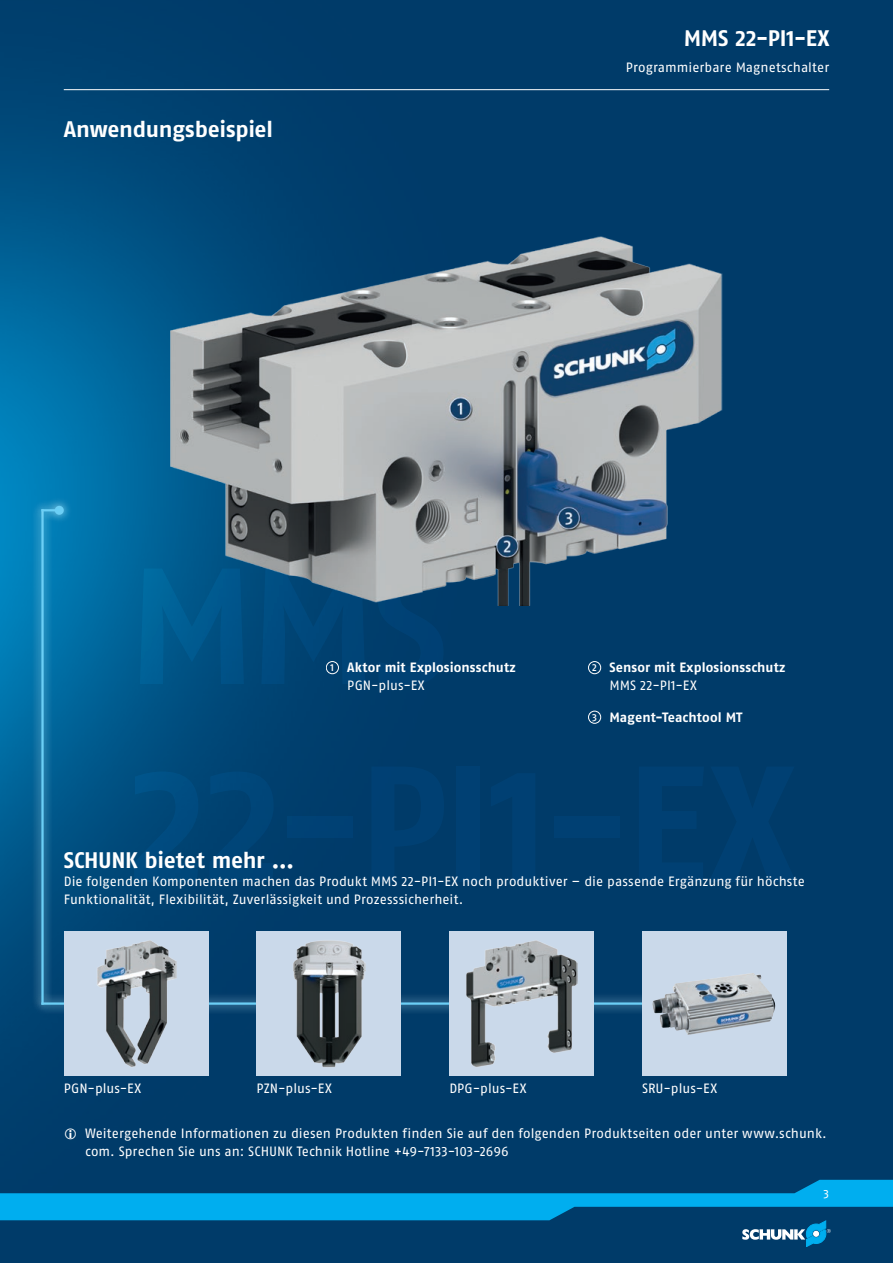
<style>
.page{position:relative;width:893px;height:1263px;background:#fff}
.page>*{position:absolute;margin:0;border:0;box-sizing:border-box;transform-origin:0 0}
.t1{font:700 22.5px "SCHUNK Fago Pro";letter-spacing:-.015em;color:#fff}
.t2{font:13.5px/18px "SCHUNK Fago Pro";letter-spacing:.005em;color:#fff}
.t3{font:700 13.5px/18px "SCHUNK Fago Pro";letter-spacing:.01em;color:#fff}
.t4{font:12px "SCHUNK Fago Pro";color:#fff}
.s1{font-weight:500;font-size:10.2px}
.s2{font-weight:400}
</style>
<div class="page">
<div style="left:0;top:0;width:893px;height:1195px;background:#003b69"></div>
<img style="left:0;top:80px;width:493px;height:996px">
<div style="left:0;top:1202px;width:893px;height:61px;background:#003b69"></div>
<svg style="left:0;top:1180px;width:893px;height:67px"></svg>
<div style="left:33px;top:993px;width:730px;height:21px;background:#fff;opacity:.75"></div>
<hr style="left:43px;top:1002px;width:710px;height:3px;background:#6bcff6">
<img style="left:0;top:484px;width:149px;height:592px">
<hr style="left:64px;top:89px;width:765px;height:1px;background:#fff">
<img style="left:170px;top:237px;width:553px;height:368px">
<div style="left:326px;top:661px;width:12px;height:13px;background:#003b69;border-radius:50%"></div>
<div style="left:326px;top:661px;width:13px;height:13px;border:1px solid #fff;border-radius:50%"></div>
<div style="left:588px;top:661px;width:13px;height:13px;border:1px solid #fff;border-radius:50%"></div>
<div style="left:588px;top:711px;width:13px;height:13px;border:1px solid #fff;border-radius:50%"></div>
<div style="left:64px;top:931px;width:144px;height:145px;background:#cad9ea"></div>
<img style="left:97px;top:940px;width:79px;height:127px">
<div style="left:257px;top:931px;width:144px;height:145px;background:#cad9ea"></div>
<img style="left:293px;top:941px;width:72px;height:126px">
<div style="left:449px;top:931px;width:145px;height:145px;background:#cad9ea"></div>
<img style="left:466px;top:940px;width:111px;height:127px">
<div style="left:642px;top:931px;width:145px;height:145px;background:#cad9ea"></div>
<img style="left:652px;top:973px;width:124px;height:62px">
<h1 class="t1" style="left:64px;top:116px;width:211px">Anwendungsbeispiel</h1>
<h1 class="t1" style="left:684px;top:24px;width:147px">MMS 22-PI1-EX</h1>
<p class="t2" style="left:626px;top:59px;width:205px">Programmierbare Magnetschalter</p>
<p class="t3" style="left:347px;top:658px;width:170px;text-indent:-17px"><span class="s1">1</span> Aktor mit Explosionsschutz<br><span class="s2">PGN-plus-EX</span></p>
<p class="t3" style="left:609px;top:658px;width:177px;text-indent:-17px"><span class="s1">2</span> Sensor mit Explosionsschutz<br><span class="s2">MMS 22-PI1-EX</span></p>
<p class="t3" style="left:592px;top:708px;width:152px"><span class="s1">3</span> Magent-Teachtool MT</p>
<h1 class="t1" style="left:64px;top:847px;width:232px">SCHUNK bietet mehr ...</h1>
<p class="t2" style="left:64px;top:873px;width:743px">Die folgenden Komponenten machen das Produkt MMS 22-PI1-EX noch produktiver – die passende Ergänzung für höchste<br>Funktionalität, Flexibilität, Zuverlässigkeit und Prozesssicherheit.</p>
<p class="t2" style="left:64px;top:1079px;width:79px">PGN-plus-EX</p>
<p class="t2" style="left:257px;top:1079px;width:77px">PZN-plus-EX</p>
<p class="t2" style="left:449px;top:1079px;width:79px">DPG-plus-EX</p>
<p class="t2" style="left:642px;top:1079px;width:77px">SRU-plus-EX</p>
<p class="t2" style="left:85px;top:1124px;width:743px">Weitergehende Informationen zu diesen Produkten finden Sie auf den folgenden Produktseiten oder unter www.schunk. com. Sprechen Sie uns an: SCHUNK Technik Hotline +49-7133-103-2696</p>
<p class="t4" style="left:823px;top:1186px;width:7px">3</p>
</div>
